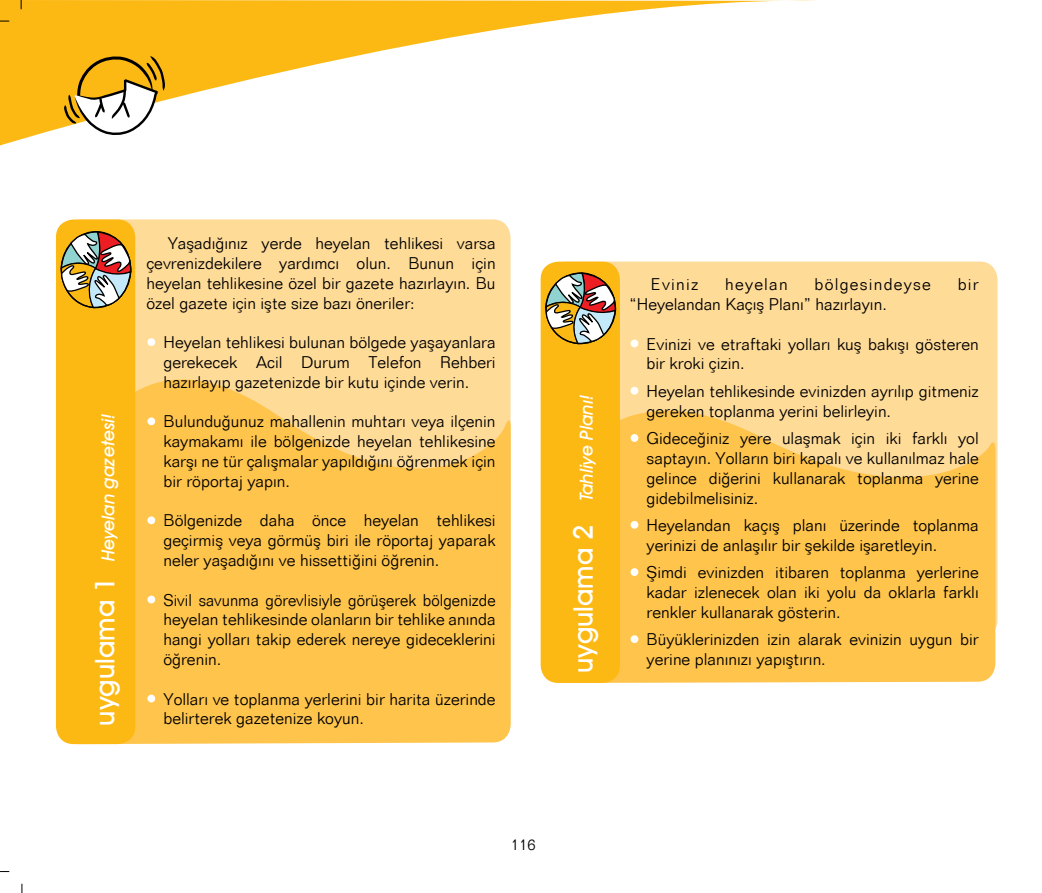
<style>
.page{position:relative;width:1042px;height:893px;background:#fff}
.page>*{position:absolute;margin:0;border:0;box-sizing:border-box;transform-origin:0 0}
.t1{font:italic 500 18px "Avant Garde IT Cby BT";color:#fff}
.t2{font:300 16.5px/19.8px "Folio BT";color:#000;text-align:justify}
.t3{font:300 16.5px/19.8px "Folio BT";color:#000;text-align:justify;scale:.95 1}
.t4{font:300 16.5px "Folio BT";letter-spacing:.075em;color:#000}
.t5{font:300 15px "Folio BT";color:#000}
.s1{font-style:normal;font-size:27px}
.s2{color:#fff}
</style>
<div class="page">
<svg style="left:0;top:0;width:816px;height:145px"></svg>
<svg style="left:64px;top:55px;width:101px;height:90px"></svg>
<div style="left:63px;top:219px;width:447px;height:404px;background:#ffdb98;border-radius:18px"></div>
<svg style="left:61px;top:312px;width:450px;height:432px;fill:#ffc44b"></svg>
<div style="left:56px;top:219px;width:79px;height:525px;background:#fdb913;border-radius:18px"></div>
<svg style="left:60px;top:231px;width:72px;height:78px"></svg>
<svg style="left:145px;top:336px;width:13px;height:12px"></svg>
<svg style="left:145px;top:415px;width:13px;height:12px"></svg>
<svg style="left:145px;top:514px;width:13px;height:12px"></svg>
<svg style="left:145px;top:593px;width:13px;height:12px"></svg>
<svg style="left:145px;top:692px;width:13px;height:12px"></svg>
<div style="left:547px;top:262px;width:450px;height:375px;background:#ffdb98;border-radius:18px"></div>
<svg style="left:545px;top:410px;width:450px;height:273px;background:#ffc756"></svg>
<div style="left:540px;top:262px;width:80px;height:421px;background:#fdb913;border-radius:18px"></div>
<svg style="left:545px;top:272px;width:72px;height:73px"></svg>
<svg style="left:630px;top:339px;width:9px;height:9px"></svg>
<svg style="left:630px;top:386px;width:9px;height:9px"></svg>
<svg style="left:628px;top:432px;width:13px;height:12px"></svg>
<svg style="left:628px;top:518px;width:13px;height:13px"></svg>
<svg style="left:628px;top:566px;width:13px;height:12px"></svg>
<svg style="left:628px;top:633px;width:13px;height:12px"></svg>
<p class="t1" style="left:97px;top:726px;width:314px;rotate:-90deg"><span class="s1">uygulama 1</span> Heyelan gazetesi!</p>
<p class="t2" style="left:146px;top:233px;width:351px;text-indent:21px">Yaşadığınız yerde heyelan tehlikesi varsa çevrenizdekilere yardımcı olun. Bunun için heyelan tehlikesine özel bir gazete hazırlayın. Bu özel gazete için işte size bazı öneriler:</p>
<p class="t2" style="left:163px;top:332px;width:334px;text-indent:-17px"><span class="s2">•</span> Heyelan tehlikesi bulunan bölgede yaşayanlara gerekecek Acil Durum Telefon Rehberi hazırlayıp gazetenizde bir kutu içinde verin.</p>
<p class="t2" style="left:163px;top:412px;width:334px;text-indent:-17px"><span class="s2">•</span> Bulunduğunuz mahallenin muhtarı veya ilçenin kaymakamı ile bölgenizde heyelan tehlikesine karşı ne tür çalışmalar yapıldığını öğrenmek için bir röportaj yapın.</p>
<p class="t2" style="left:163px;top:511px;width:334px;text-indent:-17px"><span class="s2">•</span> Bölgenizde daha önce heyelan tehlikesi geçirmiş veya görmüş biri ile röportaj yaparak neler yaşadığını ve hissettiğini öğrenin.</p>
<p class="t3" style="left:163px;top:590px;width:351px;text-indent:-17px"><span class="s2">•</span> Sivil savunma görevlisiyle görüşerek bölgenizde heyelan tehlikesinde olanların bir tehlike anında hangi yolları takip ederek nereye gideceklerini öğrenin.</p>
<p class="t2" style="left:163px;top:689px;width:334px;text-indent:-17px"><span class="s2">•</span> Yolları ve toplanma yerlerini bir harita üzerinde belirterek gazetenize koyun.</p>
<p class="t1" style="left:575px;top:673px;width:280px;rotate:-90deg"><span class="s1">uygulama 2</span> Tahliye Planı!</p>
<p class="t2" style="left:651px;top:274px;width:49px">Eviniz</p>
<p class="t4" style="left:725px;top:274px;width:64px">heyelan</p>
<p class="t4" style="left:814px;top:274px;width:118px">bölgesindeyse</p>
<p class="t2" style="left:958px;top:274px;width:22px">bir</p>
<p class="t2" style="left:629px;top:294px;width:259px">“Heyelandan Kaçış Planı” hazırlayın.</p>
<p class="t2" style="left:646px;top:334px;width:334px;text-indent:-17px"><span class="s2">•</span> Evinizi ve etraftaki yolları kuş bakışı gösteren bir kroki çizin.</p>
<p class="t2" style="left:646px;top:381px;width:334px;text-indent:-17px"><span class="s2">•</span> Heyelan tehlikesinde evinizden ayrılıp gitmeniz gereken toplanma yerini belirleyin.</p>
<p class="t2" style="left:646px;top:428px;width:334px;text-indent:-17px"><span class="s2">•</span> Gideceğiniz yere ulaşmak için iki farklı yol saptayın. Yolların biri kapalı ve kullanılmaz hale gelince diğerini kullanarak toplanma yerine gidebilmelisiniz.</p>
<p class="t2" style="left:646px;top:515px;width:334px;text-indent:-17px"><span class="s2">•</span> Heyelandan kaçış planı üzerinde toplanma yerinizi de anlaşılır bir şekilde işaretleyin.</p>
<p class="t2" style="left:646px;top:562px;width:334px;text-indent:-17px"><span class="s2">•</span> Şimdi evinizden itibaren toplanma yerlerine kadar izlenecek olan iki yolu da oklarla farklı renkler kullanarak gösterin.</p>
<p class="t2" style="left:646px;top:629px;width:334px;text-indent:-17px"><span class="s2">•</span> Büyüklerinizden izin alarak evinizin uygun bir yerine planınızı yapıştırın.</p>
<p class="t5" style="left:511px;top:836px;width:26px">116</p>
</div>
